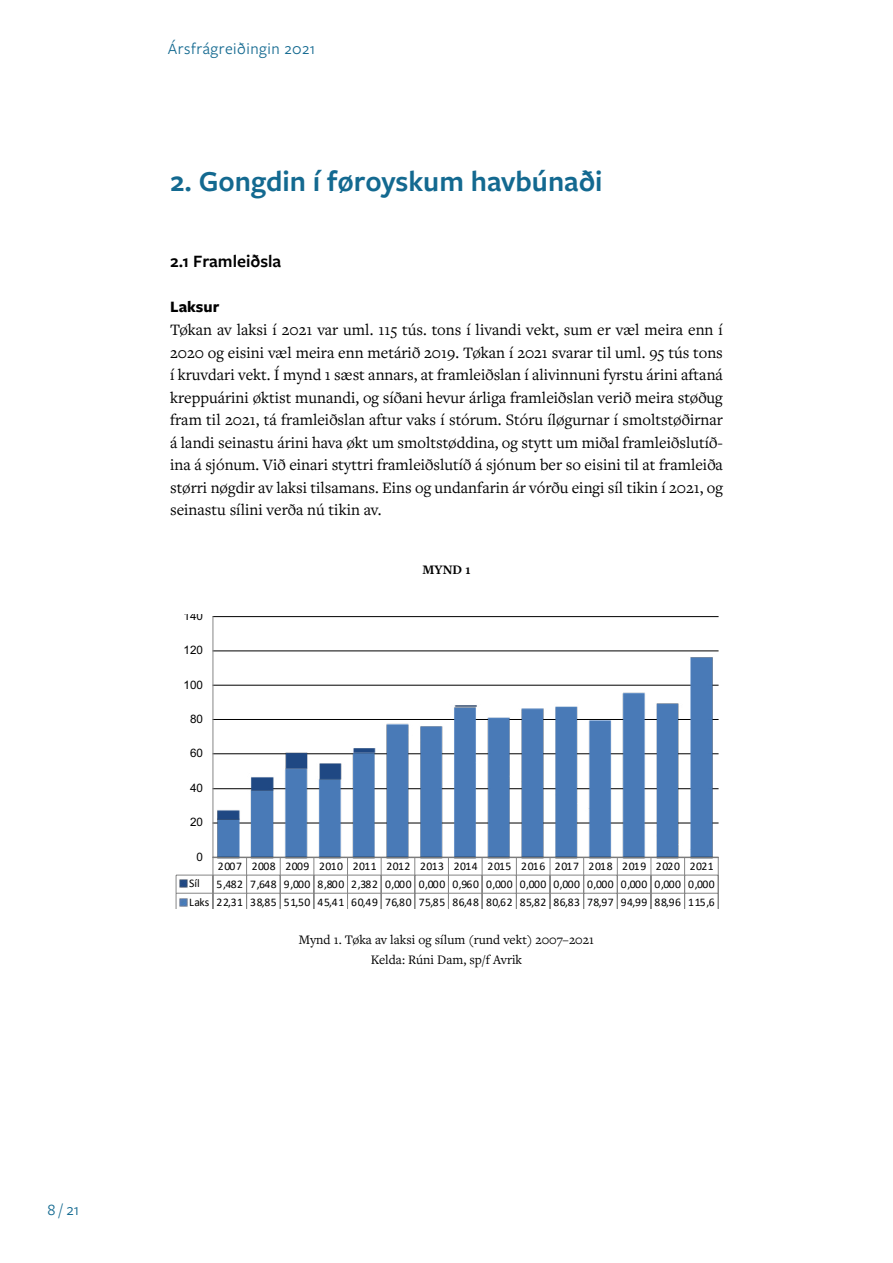
<style>
.page{position:relative;width:893px;height:1263px;background:#fff}
.page>*{position:absolute;margin:0;border:0;box-sizing:border-box;transform-origin:0 0}
.t1{font:600 30px "Freight Sans Pro";color:#136990}
.t2{font:600 18px "Freight Sans Pro";color:#000}
.t3{font:16.5px/22.5px "Freight Text Pro";color:#000;text-align:justify}
.t4{font:16.5px "Freight Sans Pro";letter-spacing:.03em;color:#136990}
.t5{font:700 16.5px "Freight Sans Pro";color:#000}
.t6{font:13.5px/19.5px "Freight Text Pro";color:#000;text-align:center}
.t7{font:700 13.5px "Freight Text Pro";color:#000}
.t8{font:11.7px/18.1px "Calibri";letter-spacing:.05em;color:#000;text-align:right}
.t9{font:11.7px "Arial";color:#000}
</style>
<div class="page">
<hr style="left:176px;top:911px;width:542px;height:1px;background:#868686">
<svg style="left:175px;top:616px;width:544px;height:292px"></svg>
<p class="t4" style="left:168px;top:38px;width:149px">Ársfrágreiðingin 2021</p>
<h1 class="t1" style="left:170px;top:161px;width:434px">2. Gongdin í føroyskum havbúnaði</h1>
<p class="t2" style="left:170px;top:249px;width:113px">2.1 Framleiðsla</p>
<p class="t5" style="left:170px;top:296px;width:51px">Laksur</p>
<p class="t3" style="left:170px;top:318px;width:554px">Tøkan av laksi í 2021 var uml. 115 tús. tons í livandi vekt, sum er væl meira enn í 2020 og eisini væl meira enn metárið 2019. Tøkan í 2021 svarar til uml. 95 tús tons í kruvdari vekt. Í mynd 1 sæst annars, at framleiðslan í alivinnuni fyrstu árini aftaná kreppuárini øktist munandi, og síðani hevur árliga framleiðslan verið meira støðug fram til 2021, tá framleiðslan aftur vaks í stórum. Stóru íløgurnar í smoltstøðirnar á landi seinastu árini hava økt um smoltstøddina, og stytt um miðal framleiðslutíð&shy;ina á sjónum. Við einari styttri framleiðslutíð á sjónum ber so eisini til at framleiða størri nøgdir av laksi tilsamans. Eins og undanfarin ár vórðu eingi síl tikin í 2021, og seinastu sílini verða nú tikin av.</p>
<p class="t9" style="left:184px;top:607px;width:21px">140</p>
<p class="t9" style="left:184px;top:642px;width:21px">120</p>
<p class="t9" style="left:184px;top:677px;width:21px">100</p>
<p class="t9" style="left:190px;top:711px;width:14px">80</p>
<p class="t9" style="left:190px;top:745px;width:14px">60</p>
<p class="t9" style="left:190px;top:779px;width:14px">40</p>
<p class="t9" style="left:190px;top:814px;width:14px">20</p>
<p class="t9" style="left:196px;top:849px;width:8px">0</p>
<p class="t7" style="left:422px;top:560px;width:50px">MYND 1</p>
<p class="t8" style="left:218px;top:857px;width:497px">2007 2008 2009 2010 2011 2012 2013 2014 2015 2016 2017 2018 2019 2020 2021</p>
<p class="t8" style="left:189px;top:874px;width:12px">Síl</p>
<p class="t8" style="left:189px;top:875px;width:527px">5,482 7,648 9,000 8,800 2,382 0,000 0,000 0,960 0,000 0,000 0,000 0,000 0,000 0,000 0,000<br>Laks 22,31 38,85 51,50 45,41 60,49 76,80 75,85 86,48 80,62 85,82 86,83 78,97 94,99 88,96 115,6</p>
<p class="t6" style="left:299px;top:929px;width:297px">Mynd 1. Tøka av laksi og sílum (rund vekt) 2007–2021<br>Kelda: Rúni Dam, sp/f Avrik</p>
<p class="t4" style="left:47px;top:1198px;width:33px">8 / 21</p>
</div>
